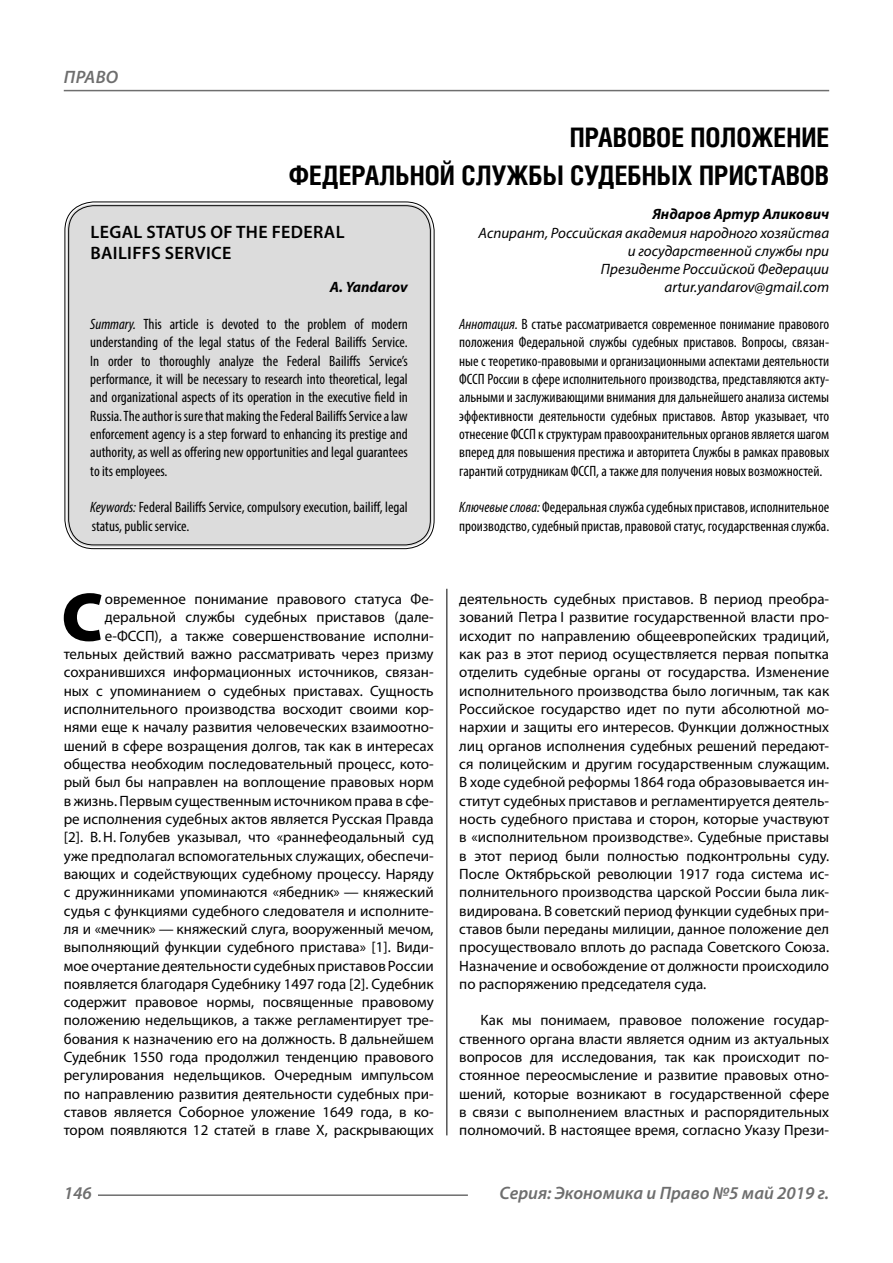
<style>
.page{position:relative;width:893px;height:1263px;background:#fff}
.page>*{position:absolute;margin:0;border:0;box-sizing:border-box;transform-origin:0 0}
.Bukvica{font:900 69.3px "Myriad Pro";color:#000}
.Header{font:700 27px/37.5px "Helios Cond";color:#000;text-align:right}
.t1{font:italic 600 18px "Myriad Pro";color:#6e6e6e}
.Header-eng{font:600 18px/21.6px "Myriad Pro";letter-spacing:.02em;color:#000}
.Bukvica-2{font:15px/18.3px "Myriad Pro";color:#000;text-align:right}
.Annotation-rus{font:condensed 15px/18.3px "Myriad Pro";color:#000;text-align:justify}
.Annotation-eng{font:condensed 15px/18.3px "Myriad Pro";color:#000;text-align:justify}
.Normal{font:15px/18.3px "Myriad Pro";color:#000;text-align:justify}
.Author-doc{font:italic 15px/18.3px "Myriad Pro";color:#000;text-align:right}
.Author-email{font:italic 15px "Myriad Pro";color:#000}
.Author{font:italic 700 15px "Myriad Pro";color:#000}
.Author-eng{font:italic 700 15px "Myriad Pro";color:#000}
.s1{font-style:italic}
</style>
<div class="page">
<hr style="left:446px;top:128px;width:1px;height:1007px;background:#000">
<div style="left:43px;top:0;width:786px;height:589px;background:#fff"></div>
<div style="left:67px;top:204px;width:365px;height:343px;background:#dcdcdc;border-radius:27px"></div>
<div style="left:68px;top:205px;width:363px;height:340px;border:1px solid #000;border-radius:25px"></div>
<hr style="left:98px;top:1194px;width:370px;height:2px;background:#6e6e6e">
<hr style="left:64px;top:90px;width:765px;height:1px;background:#6e6e6e">
<p class="t1" style="left:64px;top:66px;width:24px">Право</p>
<p class="Header" style="left:289px;top:118px;width:542px">ПРАВОВОЕ ПОЛОЖЕНИЕ<br>ФЕДЕРАЛЬНОЙ СЛУЖБЫ СУДЕБНЫХ ПРИСТАВОВ</p>
<p class="Author" style="left:652px;top:204px;width:178px">Яндаров Артур Аликович</p>
<p class="Author-doc" style="left:478px;top:223px;width:352px">Аспирант, Российская академия народного хозяйства и государственной службы при<br>Президенте Российской Федерации</p>
<p class="Author-email" style="left:664px;top:278px;width:166px">artur.yandarov@gmail.com</p>
<p class="Annotation-rus" style="left:459px;top:315px;width:371px"><span class="s1">Аннотация.</span> В статье рассматривается современное понимание правового положения Федеральной службы судебных приставов. Вопросы, связан&shy;ные с теоретико-правовыми и организационными аспектами деятельности ФССП России в сфере исполнительного производства, представляются акту&shy;альными и заслуживающими внимания для дальнейшего анализа системы эффективности деятельности судебных приставов. Автор указывает, что отнесение ФССП к структурам правоохранительных органов является шагом вперед для повышения престижа и авторитета Службы в рамках правовых гарантий сотрудникам ФССП, а также для получения новых возможностей.</p>
<p class="Annotation-rus" style="left:459px;top:498px;width:371px"><span class="s1">Ключевые слова:</span> Федеральная служба судебных приставов, исполнительное производство, судебный пристав, правовой статус, государственная служба.</p>
<p class="Header-eng" style="left:90px;top:220px;width:256px">LEGAL STATUS OF THE FEDERAL<br>BAILIFFS SERVICE</p>
<p class="Author-eng" style="left:330px;top:278px;width:79px">A. Yandarov</p>
<p class="Annotation-eng" style="left:90px;top:315px;width:319px"><span class="s1">Summary.</span> This article is devoted to the problem of modern understanding of the legal status of the Federal Bailiffs Service.<br>In order to thoroughly analyze the Federal Bailiffs Service’s performance, it will be necessary to research into theoretical, legal and organizational aspects of its operation in the executive field in Russia. The author is sure that making the Federal Bailiffs Service a law enforcement agency is a step forward to enhancing its prestige and authority, as well as offering new opportunities and legal guarantees to its employees.</p>
<p class="Annotation-eng" style="left:90px;top:498px;width:319px"><span class="s1">Keywords:</span> Federal Bailiffs Service, compulsory execution, bailiff, legal status, public service.</p>
<p class="Bukvica" style="left:61px;top:571px;width:43px">С</p>
<p class="Bukvica-2" style="left:64px;top:590px;width:371px">овременное понимание правового статуса Фе&shy;деральной службы судебных приставов (дале&shy;е-ФССП), а также совершенствование исполни&shy;тельных действий важно рассматривать через призму сохранившихся информационных источников, связан&shy;ных с упоминанием о судебных приставах. Сущность исполнительного производства восходит своими кор&shy;нями еще к началу развития человеческих взаимоотно&shy;шений в сфере возращения долгов, так как в интересах общества необходим последовательный процесс, кото&shy;рый был бы направлен на воплощение правовых норм в жизнь. Первым существенным источником права в сфе&shy;ре исполнения судебных актов является Русская Правда [2]. В.Н. Голубев указывал, что «раннефеодальный суд уже предполагал вспомогательных служащих, обеспечи&shy;вающих и содействующих судебному процессу. Наряду с дружинниками упоминаются «ябедник» — княжеский судья с функциями судебного следователя и исполните&shy;ля и «мечник» — княжеский слуга, вооруженный мечом, выполняющий функции судебного пристава» [1]. Види&shy;мое очертание деятельности судебных приставов России появляется благодаря Судебнику 1497 года [2]. Судебник содержит правовое нормы, посвященные правовому положению недельщиков, а также регламентирует тре&shy;бования к назначению его на должность. В дальнейшем Судебник 1550 года продолжил тенденцию правового регулирования недельщиков. Очередным импульсом по направлению развития деятельности судебных при&shy;ставов является Соборное уложение 1649 года, в ко&shy;тором появляются 12 статей в главе X, раскрывающих</p>
<p class="Bukvica-2" style="left:459px;top:590px;width:371px;text-align:justify">деятельность судебных приставов. В период преобра&shy;зований Петра I развитие государственной власти про&shy;исходит по направлению общеевропейских традиций, как раз в этот период осуществляется первая попытка отделить судебные органы от государства. Изменение исполнительного производства было логичным, так как Российское государство идет по пути абсолютной мо&shy;нархии и защиты его интересов. Функции должностных лиц органов исполнения судебных решений передают&shy;ся полицейским и другим государственным служащим.<br>В ходе судебной реформы 1864 года образовывается ин&shy;ститут судебных приставов и регламентируется деятель&shy;ность судебного пристава и сторон, которые участвуют в «исполнительном производстве». Судебные приставы в этот период были полностью подконтрольны суду.<br>После Октябрьской революции 1917 года система ис&shy;полнительного производства царской России была лик&shy;видирована. В советский период функции судебных при&shy;ставов были переданы милиции, данное положение дел просуществовало вплоть до распада Советского Союза.<br>Назначение и освобождение от должности происходило по распоряжению председателя суда.</p>
<p class="Normal" style="left:459px;top:1011px;width:371px;text-indent:21px">Как мы понимаем, правовое положение государ&shy;ственного органа власти является одним из актуальных вопросов для исследования, так как происходит по&shy;стоянное переосмысление и развитие правовых отно&shy;шений, которые возникают в государственной сфере в связи с выполнением властных и распорядительных полномочий. В настоящее время, согласно Указу Прези-</p>
<p class="t1" style="left:64px;top:1182px;width:30px">146</p>
<p class="t1" style="left:500px;top:1182px;width:331px">Серия: Экономика и Право №5 май 2019 г.</p>
</div>
